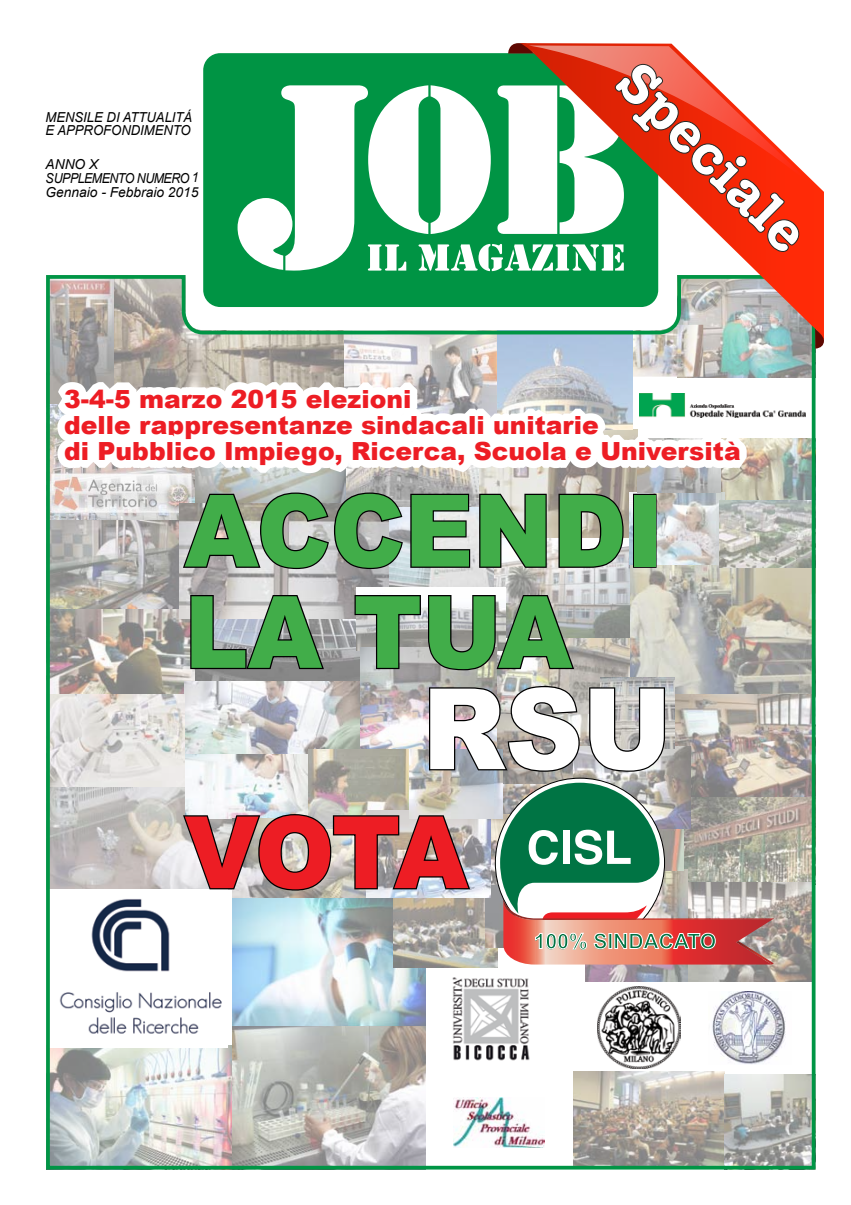
<style>
.page{position:relative;width:851px;height:1205px;background:#fff}
.page>*{position:absolute;margin:0;border:0;box-sizing:border-box;transform-origin:0 0}
.t1{font:900 112.5px "Arial";color:#fff;scale:.95 1}
.t2{font:900 100px/101.2px "Arial";color:#41ad49;scale:.95 1}
.t3{font:900 100px "Arial";color:#ed1d24;scale:.95 1}
.t4{font:700 58.25px "American Typewriter";color:#fff}
.t5{font:900 25px/26.2px "Arial";color:#ed1d24}
.t6{font:700 21px "Arial";color:#007444}
.t7{font:italic 13.75px/13.8px "Arial";color:#000}
.t8{font:italic 13.75px/13.8px "Arial";color:#000;scale:.95 1}
</style>
<div class="page">
<div style="left:203px;top:53px;width:455px;height:254px;background:#009444;border-radius:17px"></div>
<img style="left:46px;top:273px;width:770px;height:897px">
<svg style="left:189px;top:594px;width:136px;height:77px;background:#97979a"></svg>
<svg style="left:353px;top:594px;width:223px;height:77px;background:#a4a4a2"></svg>
<img style="left:427px;top:685px;width:154px;height:88px">
<svg style="left:587px;top:686px;width:79px;height:87px;background:#acaba9"></svg>
<img style="left:181px;top:813px;width:291px;height:79px">
<svg style="left:500px;top:783px;width:274px;height:181px;background:#9d9b8a"></svg>
<svg style="left:508px;top:43px;width:12px;height:11px"></svg>
<svg style="left:520px;top:43px;width:303px;height:298px"></svg>
<svg style="left:528px;top:45px;width:293px;height:148px"></svg>
<svg style="left:815px;top:329px;width:9px;height:20px"></svg>
<svg style="left:237px;top:64px;width:562px;height:207px"></svg>
<svg style="left:46px;top:354px;width:717px;height:216px"></svg>
<img style="left:597px;top:986px;width:83px;height:83px">
<img style="left:708px;top:991px;width:83px;height:74px">
<p class="t8" style="left:46px;top:110px;width:156px">MENSILE DI ATTUALITÁ<br>E APPROFONDIMENTO</p>
<p class="t7" style="left:46px;top:158px;width:155px">ANNO X<br>SUPPLEMENTO NUMERO 1<br>Gennaio - Febbraio 2015</p>
<h3 class="t4" style="left:662px;top:36px;width:243px;rotate:45deg">Speciale</h3>
<p class="t5" style="left:64px;top:385px;width:678px">3-4-5 marzo 2015 elezioni<br>delle rappresentanze sindacali unitarie<br>di Pubblico Impiego, Ricerca, Scuola e Università</p>
<h2 class="t2" style="left:184px;top:477px;width:505px">ACCENDI<br>LA TUA</h2>
<h1 class="t1" style="left:422px;top:647px;width:264px">RSU</h1>
<h2 class="t3" style="left:184px;top:780px;width:300px">VOTA</h2>
<p class="t6" style="left:534px;top:927px;width:184px">100% SINDACATO</p>
</div>
